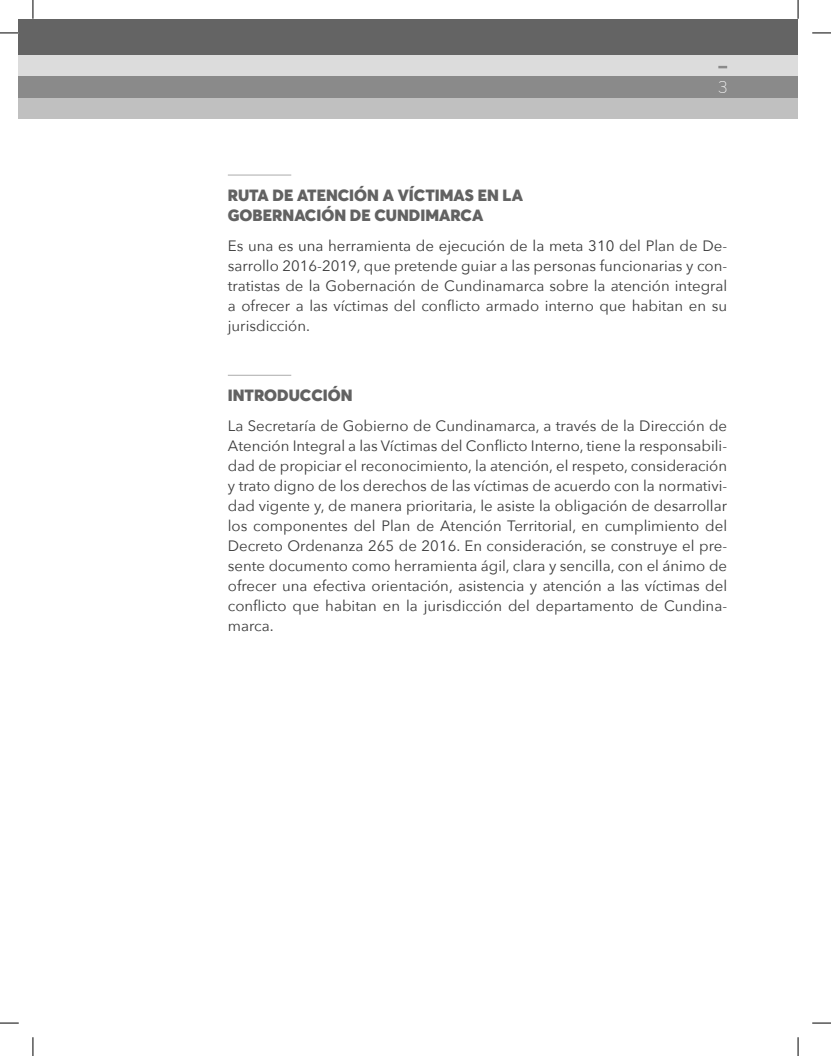
<style>
.page{position:relative;width:831px;height:1056px;background:#fff}
.page>*{position:absolute;margin:0;border:0;box-sizing:border-box;transform-origin:0 0}
.t1{font:100 17.5px "Averta Std";color:#fff}
.t2{font:900 16.25px/20px "Averta Std";color:#626262}
.t3{font:15px/20px "Avenir Next";color:#3b3b3b;text-align:justify}
.s1{color:#363636}
</style>
<div class="page">
<div style="left:19px;top:97px;width:779px;height:22px;background:#c0c0c0"></div>
<div style="left:19px;top:76px;width:779px;height:21px;background:#8a8a8a"></div>
<div style="left:19px;top:54px;width:779px;height:22px;background:#dcdcdc"></div>
<div style="left:19px;top:19px;width:779px;height:35px;background:#646464"></div>
<svg style="left:718px;top:66px;width:9px;height:2px"></svg>
<hr style="left:228px;top:174px;width:63px;height:2px;background:#bcbcbc">
<hr style="left:228px;top:375px;width:63px;height:1px;background:#bcbcbc">
<svg style="left:0;top:32px;width:19px;height:2px"></svg>
<svg style="left:812px;top:32px;width:19px;height:2px"></svg>
<svg style="left:0;top:1022px;width:19px;height:2px"></svg>
<svg style="left:812px;top:1022px;width:19px;height:2px"></svg>
<svg style="left:32px;top:0;width:2px;height:19px"></svg>
<svg style="left:32px;top:1037px;width:2px;height:19px"></svg>
<svg style="left:797px;top:0;width:2px;height:19px"></svg>
<svg style="left:797px;top:1037px;width:2px;height:19px"></svg>
<p class="t1" style="left:718px;top:76px;width:10px">3</p>
<p class="t2" style="left:228px;top:184px;width:297px">RUTA DE ATENCIÓN A VÍCTIMAS EN LA<br>GOBERNACIÓN DE CUNDIMARCA</p>
<p class="t3" style="left:228px;top:235px;width:501px">Es una <span class="s1">es una herramienta de ejecución de la meta 310</span> del Plan de De&shy;sarrollo 2016-2019, que pretende guiar a las personas funcionarias y con&shy;tratistas de la Gobernación de Cundinamarca sobre la atención integral a ofrecer a las víctimas del conflicto armado interno que habitan en su jurisdicción.</p>
<p class="t2" style="left:228px;top:385px;width:126px">INTRODUCCIÓN</p>
<p class="t3" style="left:228px;top:415px;width:501px">La Secretaría de Gobierno de Cundinamarca, a través de la Dirección de Atención Integral a las Víctimas del Conflicto Interno, tiene la responsabili&shy;dad de propiciar el reconocimiento, la atención, el respeto, consideración y trato digno de los derechos de las víctimas de acuerdo con la normativi&shy;dad vigente y, de manera prioritaria, le asiste la obligación de desarrollar los componentes del Plan de Atención Territorial, en cumplimiento del Decreto Ordenanza 265 de 2016. En consideración, se construye el pre&shy;sente documento como herramienta ágil, clara y sencilla, con el ánimo de ofrecer una efectiva orientación, asistencia y atención a las víctimas del conflicto que habitan en la jurisdicción del departamento de Cundina&shy;marca.</p>
</div>
